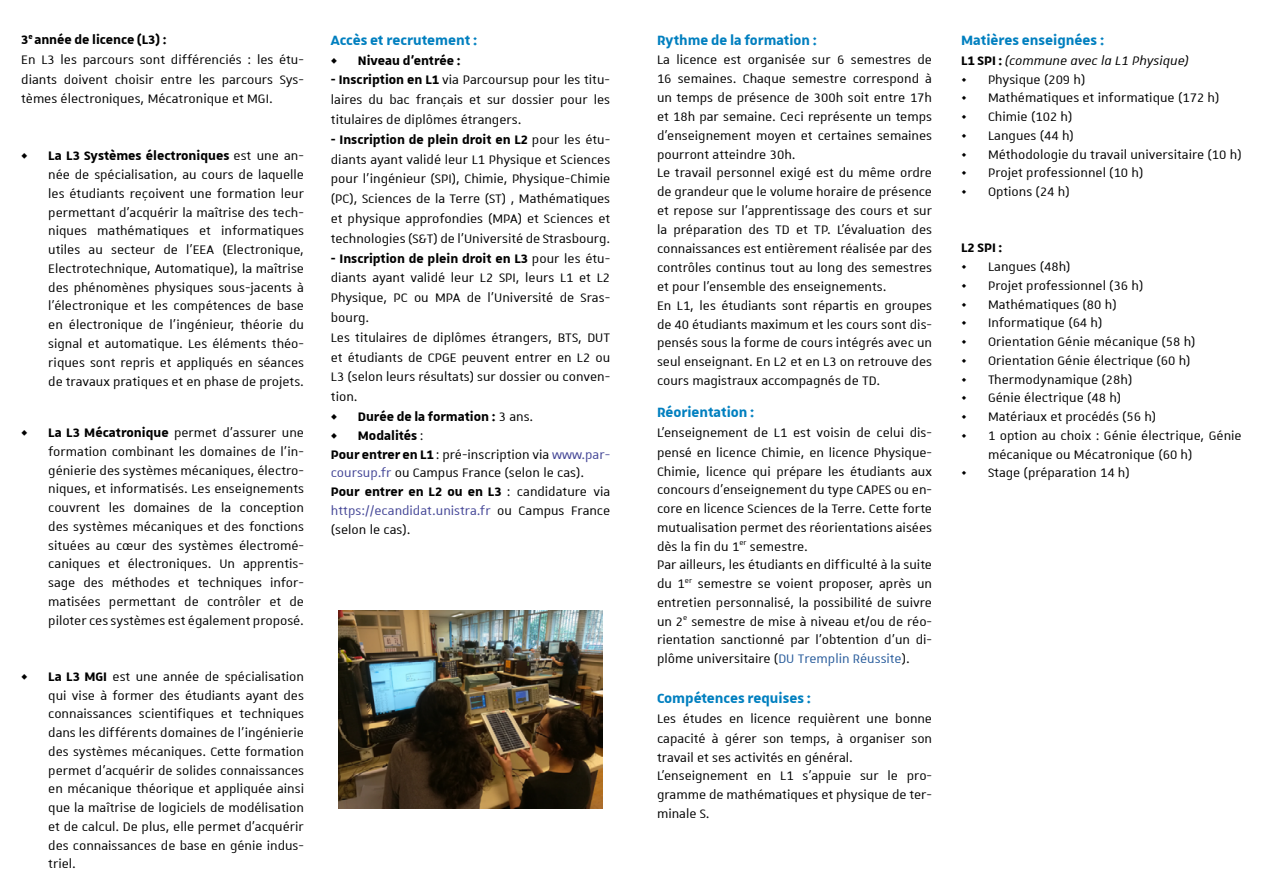
<style>
.page{position:relative;width:1263px;height:893px;background:#fff}
.page>*{position:absolute;margin:0;border:0;box-sizing:border-box;transform-origin:0 0}
.t1{font:700 18px "Unistra A";color:#007fbf}
.t2{font:16.5px/18.8px "Unistra A";color:#000}
.t3{font:700 16.5px "Unistra A";color:#000}
.t4{font:italic 16.5px "Unistra A";color:#000}
.s1{font-weight:700}
.s2{font-weight:400}
.s3{color:#434596}
.s4{color:#275b9b}
.s5{font-weight:700;font-style:normal}
</style>
<div class="page">
<img style="left:339px;top:611px;width:264px;height:198px">
<p class="t2" style="left:21px;top:29px;width:284px;line-height:19.8px"><span class="s1">3</span><sup>e</sup> <span class="s1">année de licence (L3) :<br></span>En L3 les parcours sont différenciés : les étu&shy;diants doivent choisir entre les parcours Sys&shy;tèmes électroniques, Mécatronique et MGI.</p>
<p class="t2" style="left:48px;top:146px;width:257px;text-align:justify;text-indent:-27px"><span class="s1">• La L3 Systèmes électroniques</span> est une an&shy;née de spécialisation, au cours de laquelle les étudiants reçoivent une formation leur permettant d’acquérir la maîtrise des tech&shy;niques mathématiques et informatiques utiles au secteur de l’EEA (Electronique, Electrotechnique, Automatique), la maîtrise des phénomènes physiques sous-jacents à l’électronique et les compétences de base en électronique de l’ingénieur, théorie du signal et automatique. Les éléments théo&shy;riques sont repris et appliqués en séances de travaux pratiques et en phase de projets.</p>
<p class="t2" style="left:48px;top:423px;width:257px;text-align:justify;text-indent:-27px"><span class="s1">• La L3 Mécatronique</span> permet d’assurer une formation combinant les domaines de l’in&shy;génierie des systèmes mécaniques, électro&shy;niques, et informatisés. Les enseignements couvrent les domaines de la conception des systèmes mécaniques et des fonctions situées au cœur des systèmes électromé&shy;caniques et électroniques. Un apprentis&shy;sage des méthodes et techniques infor&shy;matisées permettant de contrôler et de piloter ces systèmes est également proposé.</p>
<p class="t2" style="left:48px;top:667px;width:257px;text-align:justify;text-indent:-27px"><span class="s1">• La L3 MGI</span> est une année de spécialisation qui vise à former des étudiants ayant des connaissances scientifiques et techniques dans les différents domaines de l’ingénierie des systèmes mécaniques. Cette formation permet d’acquérir de solides connaissances en mécanique théorique et appliquée ainsi que la maîtrise de logiciels de modélisation et de calcul. De plus, elle permet d’acquérir des connaissances de base en génie indus&shy;triel.</p>
<p class="t1" style="left:331px;top:30px;width:148px">Accès et recrutement :</p>
<p class="t3" style="left:331px;top:51px;width:131px">• Niveau d’entrée :</p>
<p class="t2" style="left:331px;top:70px;width:281px;line-height:19.8px;text-align:justify"><span class="s1">- Inscription en L1</span> via Parcoursup pour les titu&shy;laires du bac français et sur dossier pour les titulaires de diplômes étrangers.</p>
<p class="t2" style="left:331px;top:129px;width:281px;line-height:19.8px;text-align:justify"><span class="s1">- Inscription de plein droit en L2</span> pour les étu&shy;diants ayant validé leur L1 Physique et Sciences pour l’ingénieur (SPI), Chimie, Physique-Chimie (PC), Sciences de la Terre (ST) , Mathématiques et physique approfondies (MPA) et Sciences et technologies (S&amp;T) de l’Université de Strasbourg.</p>
<p class="t2" style="left:331px;top:248px;width:281px;line-height:19.8px"><span class="s1">- Inscription de plein droit en L3</span> pour les étu&shy;diants ayant validé leur L2 SPI, leurs L1 et L2<br>Physique, PC ou MPA de l’Université de Sras&shy;bourg.<br>Les titulaires de diplômes étrangers, BTS, DUT et étudiants de CPGE peuvent entrer en L2 ou L3 (selon leurs résultats) sur dossier ou conven&shy;tion.</p>
<p class="t3" style="left:331px;top:408px;width:204px">• Durée de la formation : <span class="s2">3 ans.</span></p>
<p class="t2" style="left:331px;top:426px;width:281px"><span class="s1">• Modalités</span> :<br><span class="s1">Pour entrer en L1</span> : pré-inscription via <span class="s3">www.par&shy;coursup.fr</span> ou Campus France (selon le cas).<br><span class="s1">Pour entrer en L2 ou en L3</span> : candidature via <span class="s3">https://ecandidat.unistra.fr</span> ou Campus France (selon le cas).</p>
<p class="t1" style="left:657px;top:30px;width:161px">Rythme de la formation :</p>
<p class="t2" style="left:657px;top:50px;width:277px">La licence est organisée sur 6 semestres de 16 semaines. Chaque semestre correspond à un temps de présence de 300h soit entre 17h et 18h par semaine. Ceci représente un temps d’enseignement moyen et certaines semaines pourront atteindre 30h.<br>Le travail personnel exigé est du même ordre de grandeur que le volume horaire de présence et repose sur l’apprentissage des cours et sur la préparation des TD et TP. L’évaluation des connaissances est entièrement réalisée par des contrôles continus tout au long des semestres et pour l’ensemble des enseignements.<br>En L1, les étudiants sont répartis en groupes de 40 étudiants maximum et les cours sont dis&shy;pensés sous la forme de cours intégrés avec un seul enseignant. En L2 et en L3 on retrouve des cours magistraux accompagnés de TD.</p>
<p class="t1" style="left:657px;top:402px;width:99px">Réorientation :</p>
<p class="t2" style="left:657px;top:423px;width:277px">L’enseignement de L1 est voisin de celui dis&shy;pensé en licence Chimie, en licence Physique-Chimie, licence qui prépare les étudiants aux concours d’enseignement du type CAPES ou en&shy;core en licence Sciences de la Terre. Cette forte mutualisation permet des réorientations aisées dès la fin du 1<sup>er</sup> semestre.<br>Par ailleurs, les étudiants en difficulté à la suite du 1<sup>er</sup> semestre se voient proposer, après un entretien personnalisé, la possibilité de suivre un 2<sup>e</sup> semestre de mise à niveau et/ou de réo&shy;rientation sanctionné par l’obtention d’un di&shy;plôme universitaire (<span class="s4">DU Tremplin Réussite</span>).</p>
<p class="t1" style="left:657px;top:688px;width:156px">Compétences requises :</p>
<p class="t2" style="left:657px;top:709px;width:277px">Les études en licence requièrent une bonne capacité à gérer son temps, à organiser son travail et ses activités en général.<br>L’enseignement en L1 s’appuie sur le pro&shy;gramme de mathématiques et physique de ter&shy;minale S.</p>
<p class="t1" style="left:961px;top:30px;width:145px">Matières enseignées :</p>
<p class="t4" style="left:961px;top:52px;width:229px"><span class="s5">L1 SPI :</span> (commune avec la L1 Physique)</p>
<p class="t2" style="left:961px;top:69px;width:126px">• Physique (209 h)</p>
<p class="t2" style="left:961px;top:88px;width:260px">• Mathématiques et informatique (172 h)</p>
<p class="t2" style="left:961px;top:107px;width:113px">• Chimie (102 h)</p>
<p class="t2" style="left:961px;top:126px;width:114px">• Langues (44 h)</p>
<p class="t2" style="left:961px;top:144px;width:282px">• Méthodologie du travail universitaire (10 h)</p>
<p class="t2" style="left:961px;top:163px;width:184px">• Projet professionnel (10 h)</p>
<p class="t2" style="left:961px;top:182px;width:110px">• Options (24 h)</p>
<p class="t3" style="left:961px;top:239px;width:43px">L2 SPI :</p>
<p class="t2" style="left:961px;top:257px;width:111px">• Langues (48h)</p>
<p class="t2" style="left:961px;top:276px;width:184px">• Projet professionnel (36 h)</p>
<p class="t2" style="left:961px;top:294px;width:157px">• Mathématiques (80 h)</p>
<p class="t2" style="left:961px;top:313px;width:143px">• Informatique (64 h)</p>
<p class="t2" style="left:961px;top:332px;width:236px">• Orientation Génie mécanique (58 h)</p>
<p class="t2" style="left:961px;top:351px;width:231px">• Orientation Génie électrique (60 h)</p>
<p class="t2" style="left:961px;top:369px;width:173px">• Thermodynamique (28h)</p>
<p class="t2" style="left:961px;top:388px;width:162px">• Génie électrique (48 h)</p>
<p class="t2" style="left:961px;top:407px;width:197px">• Matériaux et procédés (56 h)</p>
<p class="t2" style="left:988px;top:426px;width:255px;text-indent:-27px">• 1 option au choix : Génie électrique, Génie mécanique ou Mécatronique (60 h)</p>
<p class="t2" style="left:961px;top:463px;width:170px">• Stage (préparation 14 h)</p>
</div>
